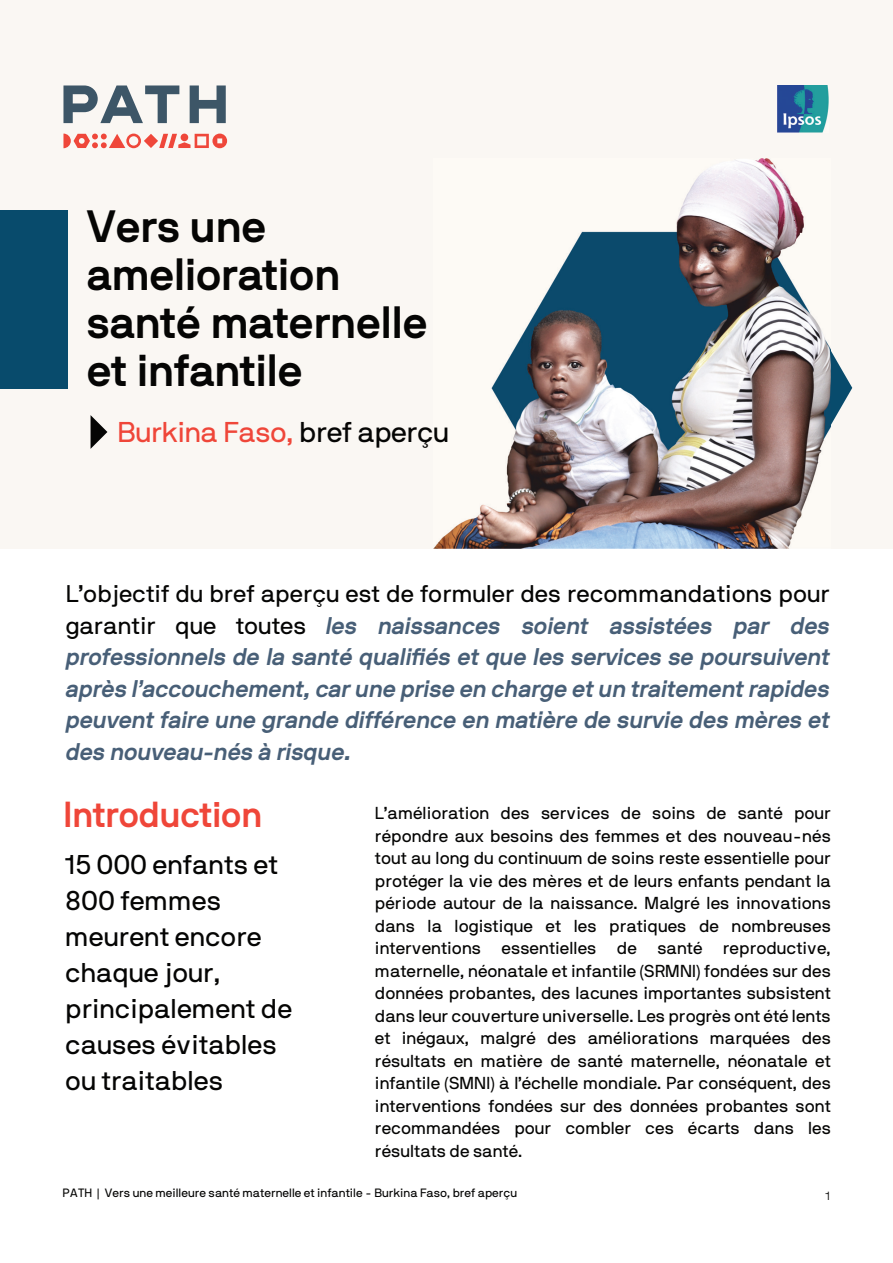
<style>
.page{position:relative;width:893px;height:1263px;background:#fff}
.page>*{position:absolute;margin:0;border:0;box-sizing:border-box;transform-origin:0 0}
.t1{font:700 45px/48px "NB International Pro";color:#050504}
.t2{font:700 36px "NB International Pro";color:#ef4639}
.t3{font:28.5px "NB International Pro";letter-spacing:-.015em;color:#ef4639}
.t4{font:27px/36px "NB International Pro";color:#050504}
.t5{font:italic 700 24px/31.5px "NB International Pro";color:#485f77;text-align:justify}
.t6{font:17.25px/22.5px "NB International Pro";color:#050504;text-align:justify}
.t7{font:12px "NB International Pro";color:#050504}
.t8{font:300 12px "NB International Pro";color:#050504}
.s1{color:#050504}
.s2{font-weight:400;font-style:normal;color:#050504}
</style>
<div class="page">
<div style="left:0;top:0;width:893px;height:548px;background:#faf7f3"></div>
<svg style="left:830px;top:348px;width:22px;height:81px"></svg>
<img style="left:434px;top:158px;width:396px;height:390px">
<svg style="left:63px;top:134px;width:164px;height:14px"></svg>
<svg style="left:190px;top:85px;width:36px;height:38px"></svg>
<svg style="left:63px;top:85px;width:116px;height:38px"></svg>
<div style="left:0;top:210px;width:67px;height:179px;background:#084b6c"></div>
<svg style="left:91px;top:415px;width:16px;height:34px"></svg>
<img style="left:777px;top:85px;width:52px;height:47px">
<h1 class="t1" style="left:87px;top:202px;width:342px">Vers une amelioration santé maternelle et infantile</h1>
<h3 class="t3" style="left:118px;top:416px;width:333px">Burkina Faso, <span class="s1">bref aperçu</span></h3>
<p class="t5" style="left:66px;top:578px;width:766px"><span class="s2">L’objectif du bref aperçu est de formuler des recommandations pour garantir que toutes</span> les naissances soient assistées par des professionnels de la santé qualifiés et que les services se poursuivent après l’accouchement, car une prise en charge et un traitement rapides peuvent faire une grande différence en matière de survie des mères et des nouveau-nés à risque.</p>
<h2 class="t2" style="left:63px;top:794px;width:200px">Introduction</h2>
<h3 class="t4" style="left:65px;top:847px;width:228px">15 000 enfants et<br>800 femmes meurent encore chaque jour, principalement de causes évitables ou traitables</h3>
<p class="t6" style="left:375px;top:802px;width:457px">L’amélioration des services de soins de santé pour répondre aux besoins des femmes et des nouveau-nés tout au long du continuum de soins reste essentielle pour protéger la vie des mères et de leurs enfants pendant la période autour de la naissance. Malgré les innovations dans la logistique et les pratiques de nombreuses interventions essentielles de santé reproductive, maternelle, néonatale et infantile (SRMNI) fondées sur des données probantes, des lacunes importantes subsistent dans leur couverture universelle. Les progrès ont été lents et inégaux, malgré des améliorations marquées des résultats en matière de santé maternelle, néonatale et infantile (SMNI) à l’échelle mondiale. Par conséquent, des interventions fondées sur des données probantes sont recommandées pour combler ces écarts dans les résultats de santé.</p>
<p class="t7" style="left:63px;top:1186px;width:456px">PATH | Vers une meilleure santé maternelle et infantile - Burkina Faso, bref aperçu</p>
<p class="t8" style="left:825px;top:1188px;width:6px">1</p>
</div>
